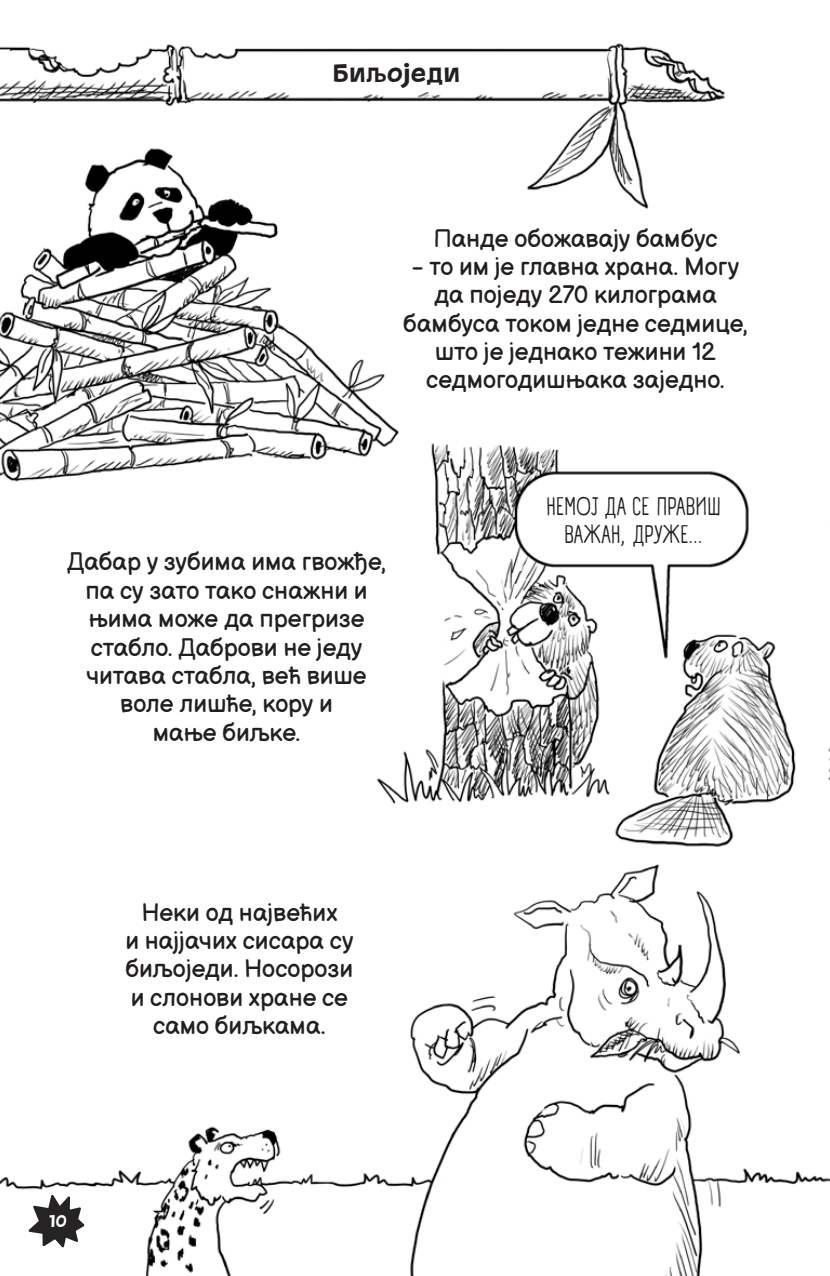
<style>
.page{position:relative;width:830px;height:1276px;background:#fff}
.page>*{position:absolute;margin:0;border:0;box-sizing:border-box;transform-origin:0 0}
.t1{font:27px "MEXE";letter-spacing:.04em;color:#231f20}
.t2{font:24.75px/28.3px "Balsamiq Sans";color:#231f20;text-align:center}
.t3{font:24.75px/28.1px "Panforte Pro";color:#231f20;text-align:center;scale:.9 1}
.t4{font:18.22px "MEXE";color:#fff;scale:1.11 1}
</style>
<div class="page">
<img style="left:0;top:43px;width:829px;height:1233px">
<svg style="left:25px;top:1190px;width:62px;height:61px"></svg>
<p class="t1" style="left:333px;top:57px;width:128px">Биљоједи</p>
<p class="t2" style="left:433px;top:223px;width:286px">Панде обожавају бамбус</p>
<p class="t2" style="left:403px;top:251px;width:346px">– то им је главна храна. Могу да поједу 270 килограма бамбуса током једне седмице, што је једнако тежини 12 седмогодишњака заједно.</p>
<p class="t2" style="left:67px;top:546px;width:320px">Дабар у зубима има гвожђе, па су зато тако снажни и њима може да прегризе стабло. Даброви не једу читава стабла, већ више воле лишће, кору и<br>мање биљке.</p>
<p class="t2" style="left:125px;top:896px;width:229px">Неки од највећих<br>и најјачих сисара су биљоједи. Носорози и слонови хране се само биљкама.</p>
<p class="t4" style="left:49px;top:1210px;width:18px">10</p>
<p class="t3" style="left:546px;top:494px;width:196px">НЕМОЈ ДА СЕ ПРАВИШ<br>ВАЖАН, ДРУЖЕ...</p>
</div>
